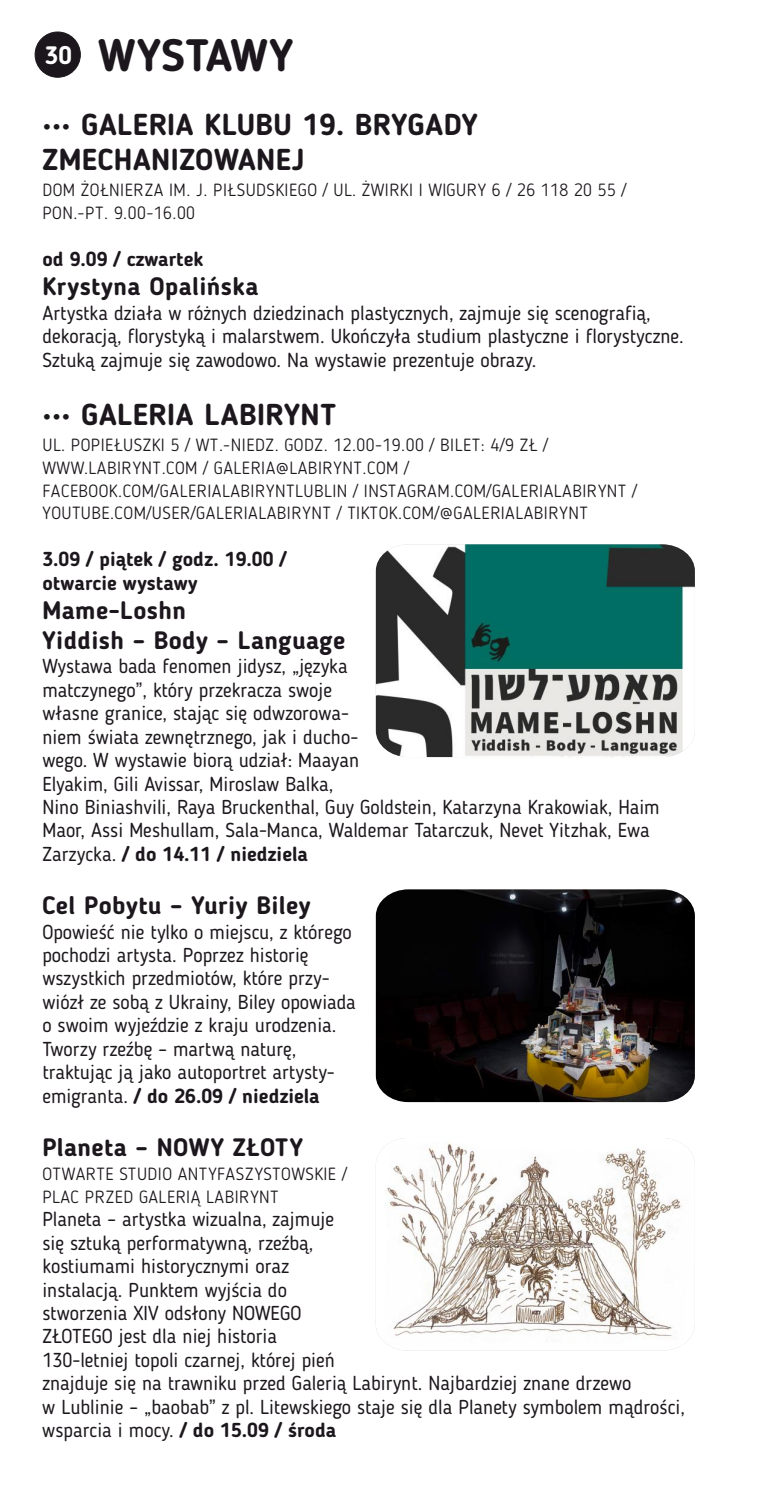
<style>
.page{position:relative;width:780px;height:1489px;background:#fff}
.page>*{position:absolute;margin:0;border:0;box-sizing:border-box;transform-origin:0 0}
.t1{font:700 45px "Blogger Sans";letter-spacing:.005em;color:#1c171c}
.t2{font:700 30px/35.2px "Blogger Sans";letter-spacing:.015em;color:#1c171c}
.t3{font:700 25px/29.5px "Blogger Sans";letter-spacing:.015em;color:#1c171c}
.t4{font:700 25px "Blogger Sans";color:#fff}
.t5{font:20px/23.5px "Blogger Sans";color:#1c171c}
.t6{font:700 20px/23.5px "Blogger Sans";color:#1c171c}
.t7{font:300 17.5px/22.5px "Blogger Sans";letter-spacing:.03em;color:#1c171c}
.s1{font-family:"Arial"}
.s2{font-weight:700}
</style>
<div class="page">
<div style="left:35px;top:32px;width:46px;height:45px;background:#1c171c;border:1px solid #1c171c;border-radius:50%"></div>
<img style="left:376px;top:544px;width:318px;height:213px">
<img style="left:376px;top:889px;width:318px;height:213px">
<img style="left:376px;top:1138px;width:318px;height:212px">
<p class="t4" style="left:45px;top:45px;width:29px">30</p>
<h1 class="t1" style="left:98px;top:37px;width:196px">WYSTAWY</h1>
<h2 class="t2" style="left:43px;top:109px;width:436px">••• GALERIA KLUBU 19. BRYGADY<br>ZMECHANIZOWANEJ</h2>
<p class="t7" style="left:42px;top:180px;width:585px">DOM ŻOŁNIERZA IM. J. PIŁSUDSKIEGO / UL. ŻWIRKI I WIGURY 6 / 26 118 20 55 /<br>PON.-PT. 9.00-16.00</p>
<p class="t6" style="left:42px;top:249px;width:162px">od 9.09 / czwartek</p>
<p class="t3" style="left:42px;top:274px;width:217px">Krystyna Opalińska</p>
<p class="t5" style="left:42px;top:303px;width:642px">Artystka działa w różnych dziedzinach plastycznych, zajmuje się scenografią, dekoracją, florystyką i malarstwem. Ukończyła studium plastyczne i florystyczne.<br>Sztuką zajmuje się zawodowo. Na wystawie prezentuje obrazy.</p>
<h2 class="t2" style="left:42px;top:400px;width:295px">••• GALERIA LABIRYNT</h2>
<p class="t7" style="left:42px;top:435px;width:596px">UL. POPIEŁUSZKI 5 / WT.-NIEDZ. GODZ. 12.00-19.00 / BILET: 4/9 ZŁ / WWW.LABIRYNT.COM / GALERIA@LABIRYNT.COM / FACEBOOK.COM/GALERIALABIRYNTLUBLIN / INSTAGRAM.COM/GALERIALABIRYNT / YOUTUBE.COM/USER/GALERIALABIRYNT / TIKTOK.COM/@GALERIALABIRYNT</p>
<p class="t6" style="left:42px;top:549px;width:246px">3.09 / piątek / godz. 19.00 / otwarcie wystawy</p>
<p class="t3" style="left:42px;top:598px;width:304px">Mame-Loshn<br>Yiddish – Body – Language</p>
<p class="t5" style="left:42px;top:656px;width:619px">Wystawa bada fenomen jidysz, „języka<br>matczynego<span class="s1">ˮ</span>, który przekracza swoje<br>własne granice, stając się odwzorowa-<br>niem świata zewnętrznego, jak i ducho-<br>wego. W wystawie biorą udział: Maayan<br>Elyakim, Gili Avissar, Miroslaw Balka,<br>Nino Biniashvili, Raya Bruckenthal, Guy Goldstein, Katarzyna Krakowiak, Haim Maor, Assi Meshullam, Sala-Manca, Waldemar Tatarczuk, Nevet Yitzhak, Ewa Zarzycka. <span class="s2">/ do 14.11 / niedziela</span></p>
<p class="t3" style="left:42px;top:892px;width:270px">Cel Pobytu – Yuriy Biley</p>
<p class="t5" style="left:42px;top:921px;width:315px">Opowieść nie tylko o miejscu, z którego pochodzi artysta. Poprzez historię wszystkich przedmiotów, które przy&shy;wiózł ze sobą z Ukrainy, Biley opowiada o swoim wyjeździe z kraju urodzenia.<br>Tworzy rzeźbę – martwą naturę, traktując ją jako autoportret artysty&shy;emigranta. <span class="s2">/ do 26.09 / niedziela</span></p>
<p class="t3" style="left:42px;top:1134px;width:262px">Planeta – NOWY ZŁOTY</p>
<p class="t7" style="left:42px;top:1164px;width:306px">OTWARTE STUDIO ANTYFASZYSTOWSKIE /<br>PLAC PRZED GALERIĄ LABIRYNT</p>
<p class="t5" style="left:42px;top:1209px;width:644px">Planeta – artystka wizualna, zajmuje<br>się sztuką performatywną, rzeźbą,<br>kostiumami historycznymi oraz<br>instalacją. Punktem wyjścia do<br>stworzenia XIV odsłony NOWEGO<br>ZŁOTEGO jest dla niej historia<br>130-letniej topoli czarnej, której pień<br>znajduje się na trawniku przed Galerią Labirynt. Najbardziej znane drzewo<br>w Lublinie – „baobab<span class="s1">ˮ</span> z pl. Litewskiego staje się dla Planety symbolem mądrości, wsparcia i mocy. <span class="s2">/ do 15.09 / środa</span></p>
</div>
